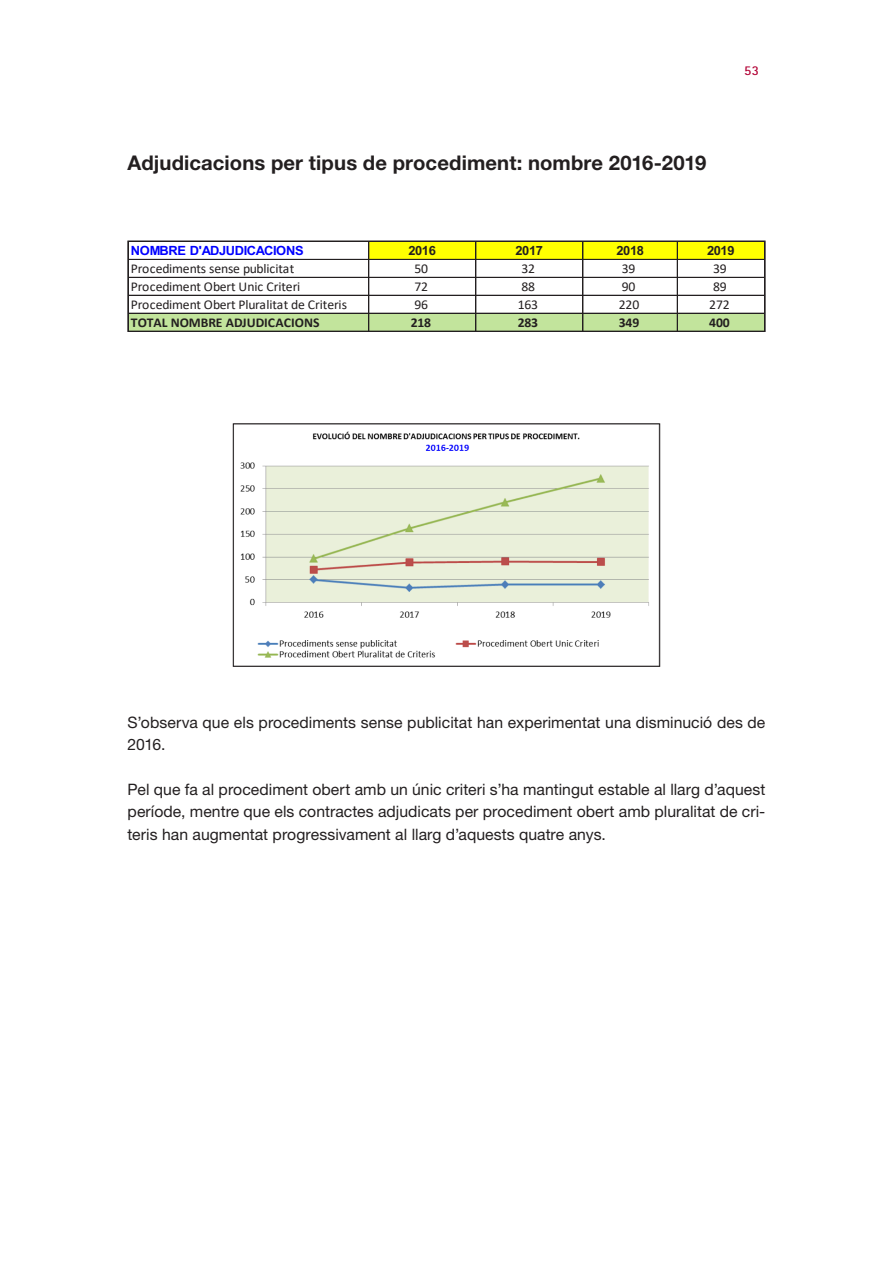
<style>
.page{position:relative;width:893px;height:1263px;background:#fff}
.page>*{position:absolute;margin:0;border:0;box-sizing:border-box;transform-origin:0 0}
.AD_Títol_2{font:700 20.25px "Helvetica Neue LT Std";letter-spacing:.005em;color:#231f20}
.AD_Text{font:15.75px/22.4px "Helvetica Neue LT Std";letter-spacing:.005em;color:#231f20}
.t1{font:13.5px "Calibri";letter-spacing:-.01em;color:#231f20}
.t2{font:700 13.5px "Calibri";letter-spacing:-.01em;color:#231f20}
.t3{font:700 13.5px "Rotis Sans Serif Std";color:#b30437}
.t4{font:700 12.75px "Arial";letter-spacing:-.02em;color:#00f}
.t5{font:700 12.75px "Arial";letter-spacing:-.03em;color:#231f20}
</style>
<div class="page">
<div style="left:368px;top:242px;width:397px;height:18px;background:#ff0"></div>
<div style="left:129px;top:313px;width:636px;height:18px;background:#c2e49c"></div>
<hr style="left:129px;top:259px;width:636px;height:1px;background:#231f20">
<hr style="left:129px;top:277px;width:636px;height:1px;background:#231f20">
<hr style="left:129px;top:295px;width:636px;height:1px;background:#231f20">
<hr style="left:129px;top:313px;width:636px;height:1px;background:#231f20">
<hr style="left:368px;top:242px;width:1px;height:89px;background:#231f20">
<hr style="left:475px;top:242px;width:1px;height:89px;background:#231f20">
<hr style="left:583px;top:242px;width:1px;height:89px;background:#231f20">
<hr style="left:677px;top:242px;width:1px;height:89px;background:#231f20">
<div style="left:128px;top:241px;width:637px;height:91px;border:1px solid #231f20"></div>
<img style="left:240px;top:431px;width:409px;height:227px">
<div style="left:233px;top:423px;width:427px;height:244px;border:1px solid #231f20"></div>
<p class="t3" style="left:744px;top:62px;width:16px">53</p>
<p class="AD_Títol_2" style="left:128px;top:150px;width:580px">Adjudicacions per tipus de procediment: nombre 2016-2019</p>
<p class="t4" style="left:131px;top:242px;width:174px">NOMBRE D'ADJUDICACIONS</p>
<p class="t5" style="left:408px;top:242px;width:29px">2016</p>
<p class="t5" style="left:515px;top:242px;width:29px">2017</p>
<p class="t5" style="left:616px;top:242px;width:29px">2018</p>
<p class="t5" style="left:707px;top:242px;width:29px">2019</p>
<p class="t1" style="left:131px;top:259px;width:165px">Procediments sense publicitat</p>
<p class="t1" style="left:414px;top:259px;width:15px">50</p>
<p class="t1" style="left:521px;top:259px;width:15px">32</p>
<p class="t1" style="left:622px;top:259px;width:15px">39</p>
<p class="t1" style="left:713px;top:259px;width:15px">39</p>
<p class="t1" style="left:131px;top:277px;width:171px">Procediment Obert Unic Criteri</p>
<p class="t1" style="left:414px;top:277px;width:15px">72</p>
<p class="t1" style="left:521px;top:277px;width:15px">88</p>
<p class="t1" style="left:622px;top:277px;width:15px">90</p>
<p class="t1" style="left:713px;top:277px;width:15px">89</p>
<p class="t1" style="left:131px;top:295px;width:218px">Procediment Obert Pluralitat de Criteris</p>
<p class="t1" style="left:414px;top:295px;width:15px">96</p>
<p class="t1" style="left:518px;top:295px;width:22px">163</p>
<p class="t1" style="left:619px;top:295px;width:22px">220</p>
<p class="t1" style="left:709px;top:295px;width:22px">272</p>
<p class="t2" style="left:131px;top:313px;width:190px">TOTAL NOMBRE ADJUDICACIONS</p>
<p class="t2" style="left:411px;top:313px;width:22px">218</p>
<p class="t2" style="left:518px;top:313px;width:22px">283</p>
<p class="t2" style="left:619px;top:313px;width:22px">349</p>
<p class="t2" style="left:709px;top:313px;width:22px">400</p>
<p class="AD_Text" style="left:128px;top:711px;width:639px">S’observa que els procediments sense publicitat han experimentat una disminució des de<br>2016.</p>
<p class="AD_Text" style="left:128px;top:778px;width:639px;text-align:justify">Pel que fa al procediment obert amb un únic criteri s’ha mantingut estable al llarg d’aquest període, mentre que els contractes adjudicats per procediment obert amb pluralitat de cri&shy;teris han augmentat progressivament al llarg d’aquests quatre anys.</p>
</div>
